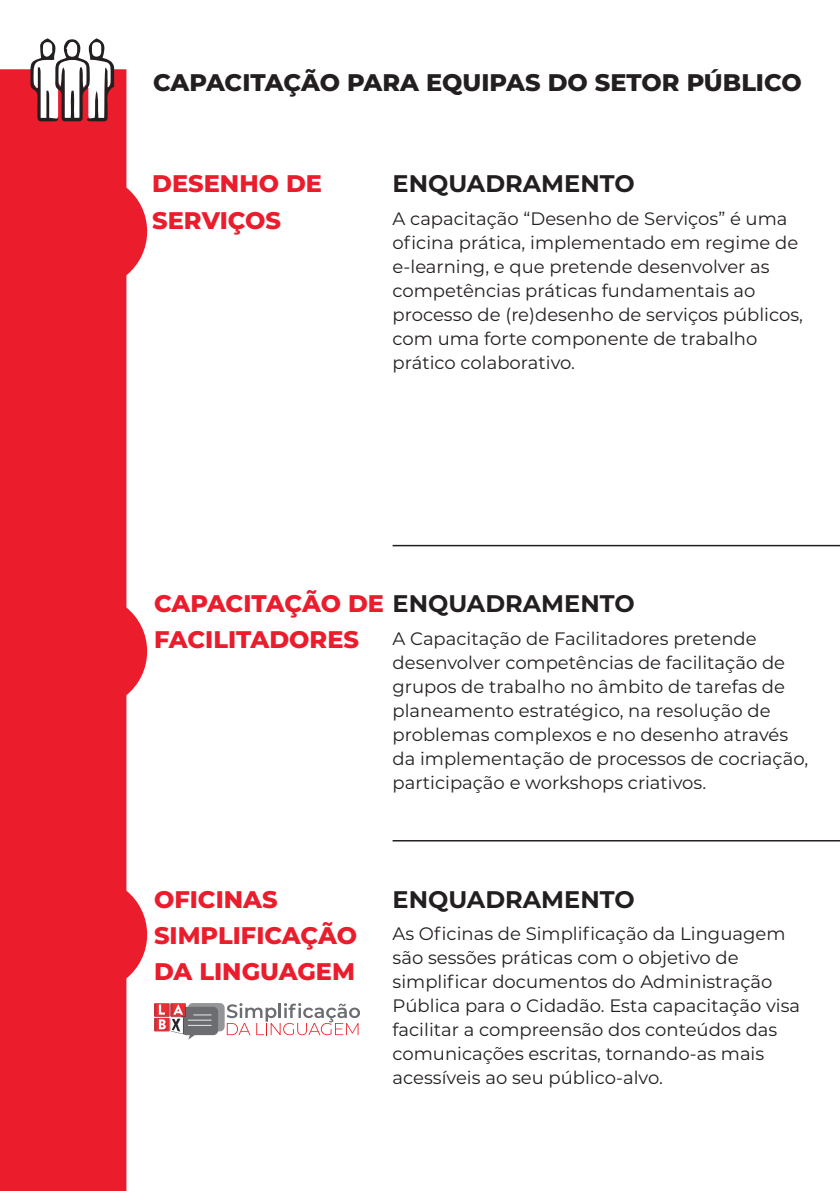
<style>
.page{position:relative;width:840px;height:1191px;background:#fff}
.page>*{position:absolute;margin:0;border:0;box-sizing:border-box;transform-origin:0 0}
.t1{font:800 24px/36px "Montserrat";color:#eb1c2c}
.t2{font:800 24px "Montserrat";color:#231f20}
.t3{font:700 24px "Montserrat";color:#231f20}
.t4{font:18px/24px "Montserrat";color:#231f20}
.s1{font-weight:700;color:#231f20}
</style>
<div class="page">
<svg style="left:0;top:69px;width:147px;height:1122px;background:#ed3745"></svg>
<svg style="left:30px;top:39px;width:84px;height:82px"></svg>
<hr style="left:392px;top:545px;width:447px;height:1px;background:#231f20">
<hr style="left:392px;top:840px;width:447px;height:1px;background:#231f20">
<svg style="left:154px;top:1003px;width:5px;height:13px"></svg>
<svg style="left:154px;top:1017px;width:5px;height:14px"></svg>
<svg style="left:159px;top:1003px;width:201px;height:36px"></svg>
<h1 class="t2" style="left:153px;top:65px;width:650px">CAPACITAÇÃO PARA EQUIPAS DO SETOR PÚBLICO</h1>
<h1 class="t1" style="left:152px;top:165px;width:171px">DESENHO DE<br>SERVIÇOS</h1>
<h1 class="t3" style="left:392px;top:167px;width:243px">ENQUADRAMENTO</h1>
<p class="t4" style="left:392px;top:206px;width:411px">A capacitação “Desenho de Serviços” é uma oficina prática, implementado em regime de e-learning, e que pretende desenvolver as competências práticas fundamentais ao processo de (re)desenho de serviços públicos, com uma forte componente de trabalho prático colaborativo.</p>
<h1 class="t1" style="left:154px;top:584px;width:482px">CAPACITAÇÃO DE <span class="s1">ENQUADRAMENTO<br></span>FACILITADORES</h1>
<p class="t4" style="left:392px;top:625px;width:417px">A Capacitação de Facilitadores pretende desenvolver competências de facilitação de grupos de trabalho no âmbito de tarefas de planeamento estratégico, na resolução de problemas complexos e no desenho através da implementação de processos de cocriação, participação e workshops criativos.</p>
<h1 class="t1" style="left:154px;top:879px;width:204px">OFICINAS<br>SIMPLIFICAÇÃO<br>DA LINGUAGEM</h1>
<h1 class="t3" style="left:392px;top:881px;width:243px">ENQUADRAMENTO</h1>
<p class="t4" style="left:392px;top:921px;width:409px">As Oficinas de Simplificação da Linguagem são sessões práticas com o objetivo de simplificar documentos do Administração Pública para o Cidadão. Esta capacitação visa facilitar a compreensão dos conteúdos das comunicações escritas, tornando-as mais acessíveis ao seu público-alvo.</p>
</div>
